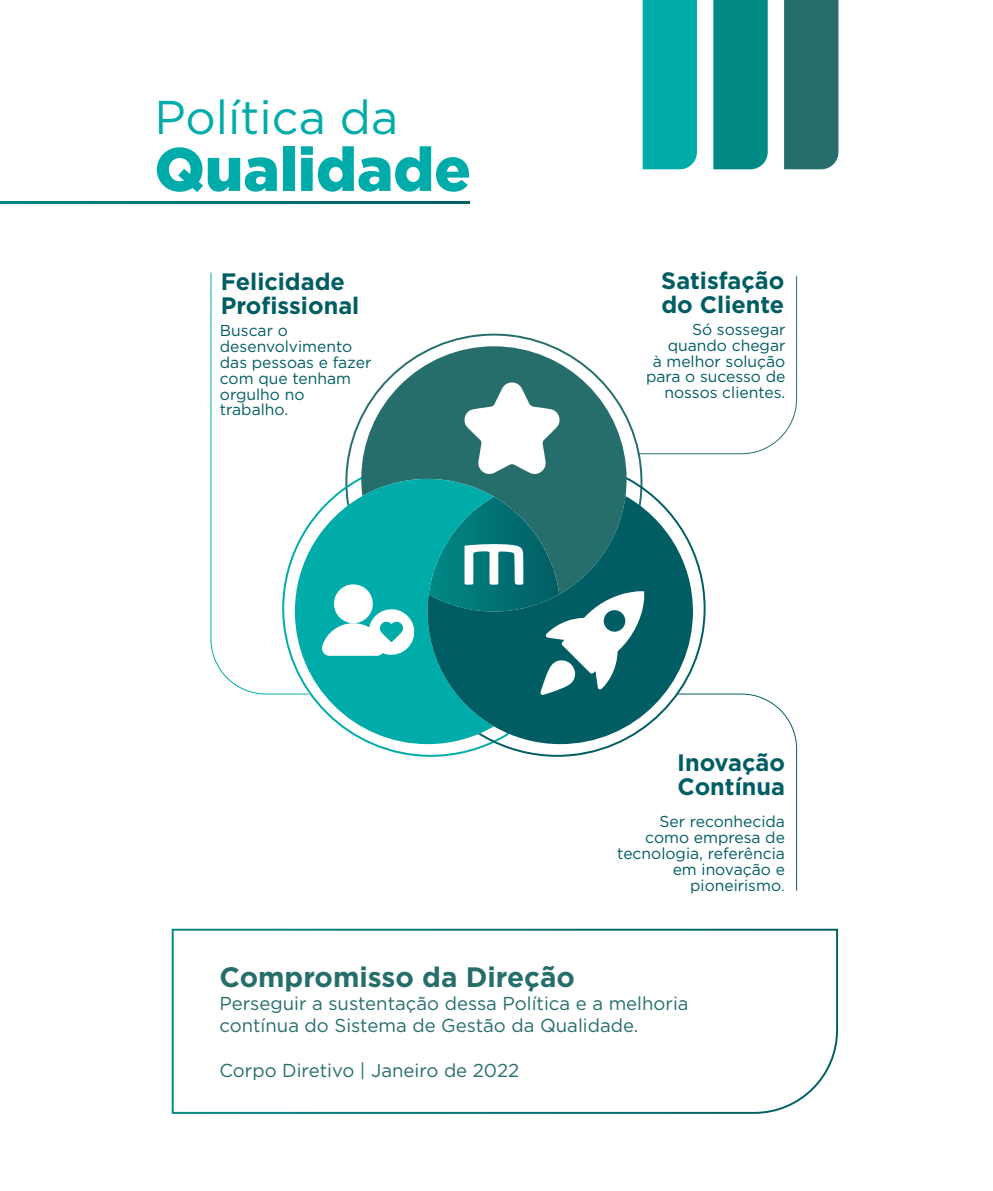
<style>
.page{position:relative;width:993px;height:1191px;background:#fff}
.page>*{position:absolute;margin:0;border:0;box-sizing:border-box;transform-origin:0 0}
.t1{font:900 61.07px "Gotham";color:#00aca9}
.t2{font:47.43px "Gotham";color:#00aca9}
.t3{font:700 28px "Gotham";color:#266e6b}
.t4{font:700 23.8px/23.8px "Gotham";color:#005d63}
.t5{font:18.72px/22.4px "Gotham";color:#266e6b}
.t6{font:15.75px/15.8px "Gotham";color:#005d63;text-align:right}
.s1{font-family:"Calibri";font-weight:300}
</style>
<div class="page">
<svg style="left:0;top:201px;width:469px;height:2px"></svg>
<div style="left:642px;top:0;width:54px;height:169px;background:#00aca9"></div>
<div style="left:713px;top:0;width:54px;height:169px;background:#008985"></div>
<div style="left:784px;top:0;width:54px;height:169px;background:#266e6b"></div>
<svg style="left:347px;top:334px;width:295px;height:142px"></svg>
<svg style="left:282px;top:460px;width:126px;height:295px"></svg>
<svg style="left:408px;top:476px;width:297px;height:281px"></svg>
<svg style="left:172px;top:928px;width:665px;height:185px"></svg>
<svg style="left:361px;top:346px;width:265px;height:150px;fill:#266e6b"></svg>
<svg style="left:210px;top:272px;width:98px;height:422px"></svg>
<svg style="left:677px;top:693px;width:119px;height:64px"></svg>
<svg style="left:638px;top:334px;width:158px;height:120px"></svg>
<svg style="left:295px;top:479px;width:199px;height:265px;fill:#00aca9"></svg>
<svg style="left:427px;top:496px;width:265px;height:248px;fill:#005d63"></svg>
<svg style="left:320px;top:607px;width:96px;height:50px"></svg>
<div style="left:334px;top:584px;width:39px;height:39px;background:#fff;border-radius:50%"></div>
<svg style="left:428px;top:496px;width:216px;height:199px;background:#2b8183"></svg>
<svg style="left:463px;top:382px;width:97px;height:94px"></svg>
<h2 class="t2" style="left:154px;top:87px;width:245px">Política da</h2>
<h1 class="t1" style="left:154px;top:127px;width:318px">Qualidade</h1>
<h3 class="t4" style="left:221px;top:269px;width:140px">Felicidade<br>Profissional</h3>
<p class="t6" style="left:220px;top:322px;width:153px;text-align:left">Buscar o desenvolvimento das pessoas e fazer com que tenham orgulho no trabalho.</p>
<h3 class="t4" style="left:661px;top:269px;width:124px">Satisfação do Cliente</h3>
<p class="t6" style="left:645px;top:321px;width:141px">Só sossegar quando chegar<br>à melhor solução para o sucesso de nossos clientes.</p>
<h3 class="t4" style="left:677px;top:750px;width:109px">Inovação<br>Contínua</h3>
<p class="t6" style="left:617px;top:813px;width:169px">Ser reconhecida como empresa de tecnologia, referência em inovação e pioneirismo<span class="s1">.</span></p>
<h3 class="t3" style="left:219px;top:959px;width:357px">Compromisso da Direção</h3>
<p class="t5" style="left:219px;top:991px;width:470px">Perseguir a sustentação dessa Política e a melhoria contínua do Sistema de Gestão da Qualidade.</p>
<p class="t5" style="left:219px;top:1059px;width:301px">Corpo Diretivo | Janeiro de 2022</p>
</div>
